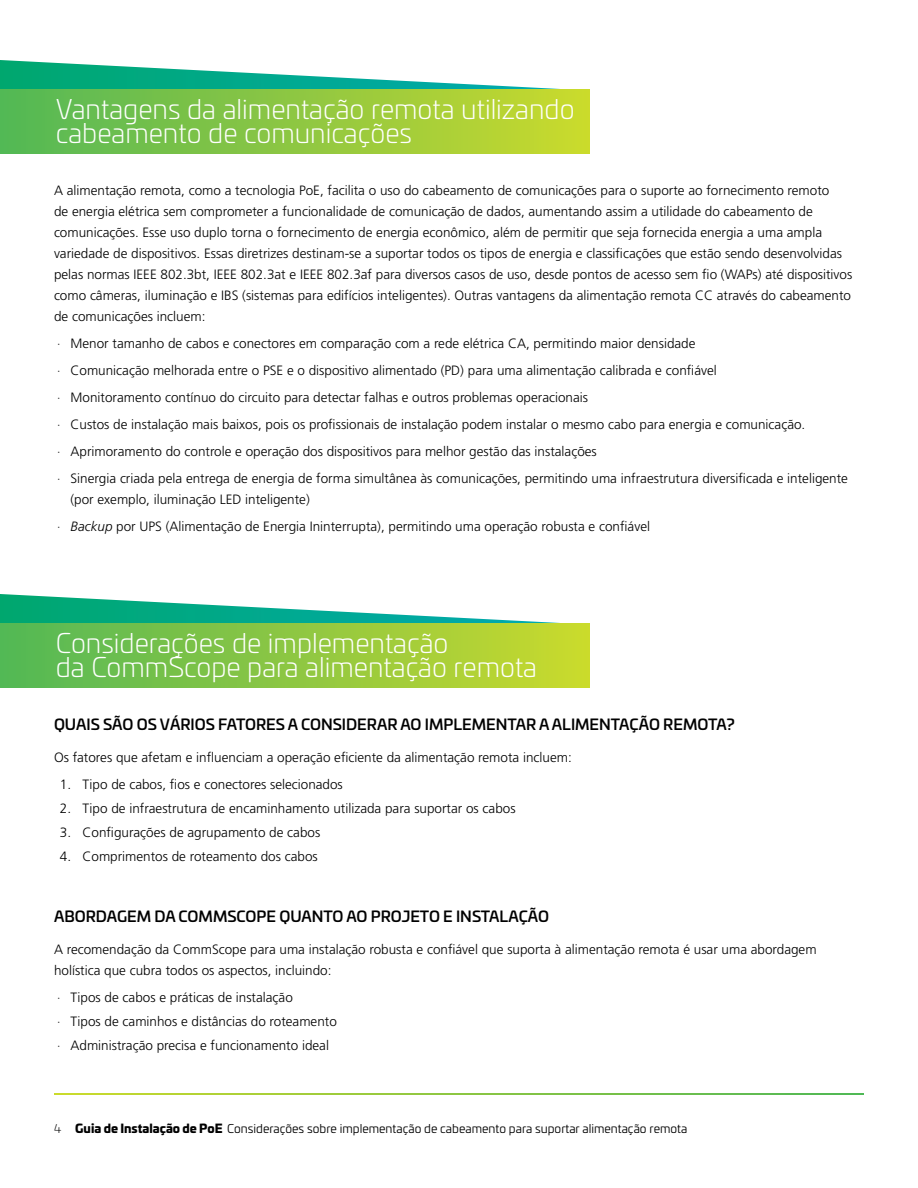
<style>
.page{position:relative;width:918px;height:1188px;background:#fff}
.page>*{position:absolute;margin:0;border:0;box-sizing:border-box;transform-origin:0 0}
.t1{font:300 27px/24px "Univia Pro";color:#fff}
.t2{font:500 15px "Univia Pro";color:#000}
.t3{font:300 13.5px/21px "Frutiger LT Std";color:#000}
.t4{font:12px "Univia Pro";color:#000}
.s1{font-size:12px}
.s2{font-style:italic}
.s3{font-weight:300}
.s4{font-weight:900}
</style>
<div class="page">
<svg style="left:54px;top:1093px;width:810px;height:2px"></svg>
<svg style="left:0;top:60px;width:590px;height:30px"></svg>
<div style="left:0;top:90px;width:590px;height:63px;background:linear-gradient(to right,#53b756,#c9d92d)"></div>
<svg style="left:0;top:594px;width:590px;height:30px"></svg>
<div style="left:0;top:624px;width:590px;height:63px;background:linear-gradient(to right,#53b756,#c9d92d)"></div>
<h1 class="t1" style="left:56px;top:96px;width:520px">Vantagens da alimentação remota utilizando cabeamento de comunicações</h1>
<p class="t3" style="left:54px;top:180px;width:800px">A alimentação remota, como a tecnologia PoE, facilita o uso do cabeamento de comunicações para o suporte ao fornecimento remoto<br>de energia elétrica sem comprometer a funcionalidade de comunicação de dados, aumentando assim a utilidade do cabeamento de comunicações. Esse uso duplo torna o fornecimento de energia econômico, além de permitir que seja fornecida energia a uma ampla variedade de dispositivos. Essas diretrizes destinam-se a suportar todos os tipos de energia e classificações que estão sendo desenvolvidas pelas normas IEEE 802.3bt, IEEE 802.3at e IEEE 802.3af para diversos casos de uso, desde pontos de acesso sem fio (WAPs) até dispositivos como câmeras, iluminação e IBS (sistemas para edifícios inteligentes). Outras vantagens da alimentação remota CC através do cabeamento de comunicações incluem:</p>
<p class="t3" style="left:57px;top:330px;width:793px;line-height:27px"><span class="s1">∙</span> Menor tamanho de cabos e conectores em comparação com a rede elétrica CA, permitindo maior densidade<br><span class="s1">∙</span> Comunicação melhorada entre o PSE e o dispositivo alimentado (PD) para uma alimentação calibrada e confiável<br><span class="s1">∙</span> Monitoramento contínuo do circuito para detectar falhas e outros problemas operacionais<br><span class="s1">∙</span> Custos de instalação mais baixos, pois os profissionais de instalação podem instalar o mesmo cabo para energia e comunicação.<br><span class="s1">∙</span> Aprimoramento do controle e operação dos dispositivos para melhor gestão das instalações<br><span class="s1">∙</span> Sinergia criada pela entrega de energia de forma simultânea às comunicações, permitindo uma infraestrutura diversificada e inteligente</p>
<p class="t3" style="left:57px;top:486px;width:595px;line-height:27px;text-indent:14px">(por exemplo, iluminação LED inteligente)<br><span class="s1">∙</span> <span class="s2">Backup</span> por UPS (Alimentação de Energia Ininterrupta), permitindo uma operação robusta e confiável</p>
<h1 class="t1" style="left:56px;top:630px;width:483px">Considerações de implementação<br>da CommScope para alimentação remota</h1>
<p class="t2" style="left:54px;top:713px;width:682px">QUAIS SÃO OS VÁRIOS FATORES A CONSIDERAR AO IMPLEMENTAR A ALIMENTAÇÃO REMOTA?</p>
<p class="t3" style="left:54px;top:747px;width:519px">Os fatores que afetam e influenciam a operação eficiente da alimentação remota incluem:</p>
<p class="t3" style="left:60px;top:774px;width:284px">1. Tipo de cabos, fios e conectores selecionados</p>
<p class="t3" style="left:60px;top:798px;width:457px">2. Tipo de infraestrutura de encaminhamento utilizada para suportar os cabos</p>
<p class="t3" style="left:60px;top:822px;width:262px">3. Configurações de agrupamento de cabos</p>
<p class="t3" style="left:60px;top:846px;width:259px">4. Comprimentos de roteamento dos cabos</p>
<p class="t2" style="left:54px;top:905px;width:497px">ABORDAGEM DA COMMSCOPE QUANTO AO PROJETO E INSTALAÇÃO</p>
<p class="t3" style="left:54px;top:939px;width:764px">A recomendação da CommScope para uma instalação robusta e confiável que suporta à alimentação remota é usar uma abordagem holística que cubra todos os aspectos, incluindo:</p>
<p class="t3" style="left:57px;top:985px;width:281px;line-height:24px"><span class="s1">∙</span> Tipos de cabos e práticas de instalação<br><span class="s1">∙</span> Tipos de caminhos e distâncias do roteamento <span class="s1">∙</span> Administração precisa e funcionamento ideal</p>
<p class="t4" style="left:54px;top:1120px;width:635px"><span class="s3">4</span> <span class="s4">Guia de Instalação de PoE</span> Considerações sobre implementação de cabeamento para suportar alimentação remota</p>
</div>
